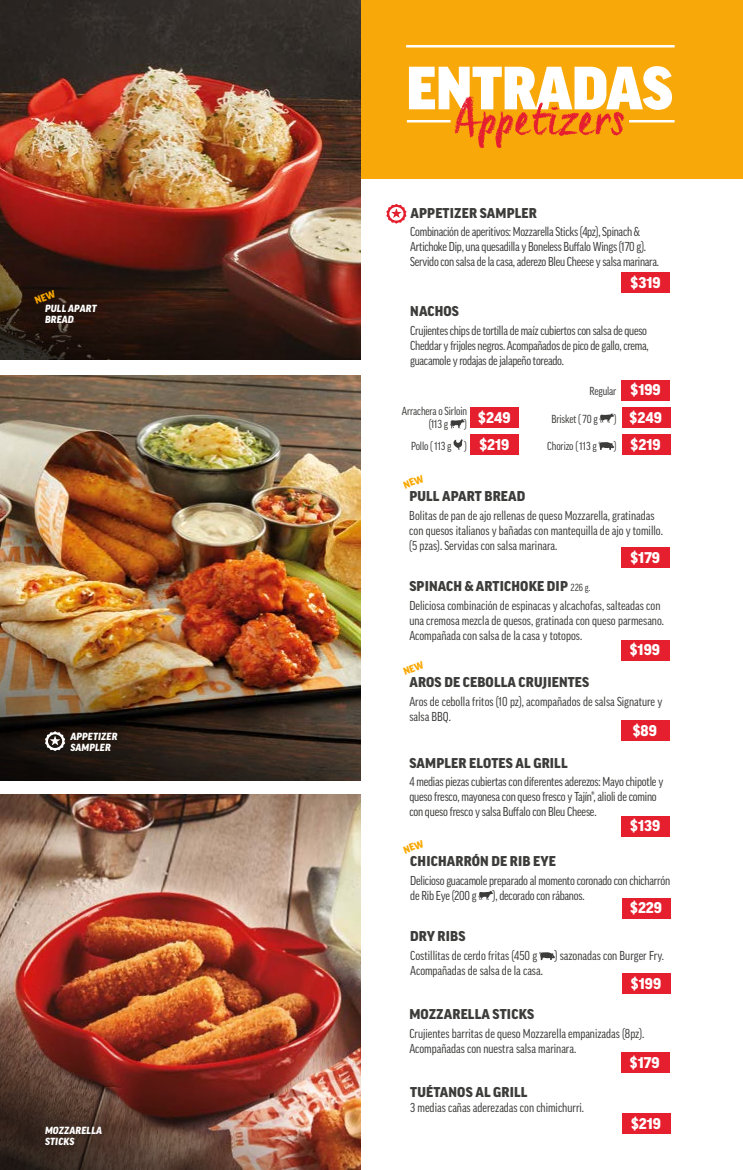
<style>
.page{position:relative;width:743px;height:1170px;background:#fff}
.page>*{position:absolute;margin:0;border:0;box-sizing:border-box;transform-origin:0 0}
.t1{font:900 58.75px "Good Pro";letter-spacing:-.01em;color:#fff}
.t2{font:900 15px "Good Pro";color:#fff}
.t3{font:900 13.75px "Good Pro";letter-spacing:.01em;color:#3c3c3b}
.t4{font:12.5px/15px "Good Pro Cond News";letter-spacing:-.01em;color:#3c3c3b}
.t5{font:11.25px/13.4px "Good Pro Cond News";letter-spacing:-.01em;color:#3c3c3b}
.t6{font:italic 900 10px/11.2px "Good Pro";letter-spacing:.01em;color:#fff}
.s1{font-family:"Good Pro Cond News";font-weight:400;font-size:10px}
</style>
<div class="page">
<img style="left:0;top:794px;width:360px;height:203px">
<img style="left:0;top:997px;width:360px;height:173px">
<hr style="left:742px;top:1110px;width:1px;height:60px;background:#516576">
<div style="left:360px;top:0;width:382px;height:179px;background:#f8a909"></div>
<div style="left:620px;top:547px;width:49px;height:20px;background:#e51f2e"></div>
<img style="left:0;top:375px;width:360px;height:406px">
<img style="left:0;top:0;width:360px;height:178px">
<svg style="left:450px;top:419px;width:14px;height:9px"></svg>
<svg style="left:453px;top:439px;width:10px;height:11px"></svg>
<svg style="left:598px;top:442px;width:16px;height:8px"></svg>
<svg style="left:599px;top:413px;width:15px;height:10px"></svg>
<hr style="left:406px;top:45px;width:268px;height:3px;background:#fff">
<svg style="left:454px;top:96px;width:170px;height:52px"></svg>
<hr style="left:407px;top:120px;width:43px;height:2px;background:#fff">
<hr style="left:629px;top:120px;width:45px;height:2px;background:#fff">
<div style="left:620px;top:816px;width:49px;height:20px;background:#e51f2e"></div>
<div style="left:621px;top:898px;width:49px;height:20px;background:#e51f2e"></div>
<svg style="left:478px;top:891px;width:15px;height:9px"></svg>
<svg style="left:386px;top:204px;width:20px;height:20px"></svg>
<div style="left:621px;top:380px;width:49px;height:20px;background:#e51f2e"></div>
<div style="left:621px;top:272px;width:49px;height:21px;background:#e51f2e"></div>
<div style="left:470px;top:408px;width:49px;height:20px;background:#e51f2e"></div>
<div style="left:621px;top:435px;width:49px;height:20px;background:#e51f2e"></div>
<div style="left:621px;top:408px;width:49px;height:20px;background:#e51f2e"></div>
<div style="left:470px;top:435px;width:49px;height:20px;background:#e51f2e"></div>
<div style="left:620px;top:1053px;width:49px;height:20px;background:#e51f2e"></div>
<div style="left:620px;top:640px;width:49px;height:20px;background:#e51f2e"></div>
<div style="left:620px;top:721px;width:49px;height:20px;background:#e51f2e"></div>
<img style="left:0;top:575px;width:360px;height:205px">
<img style="left:0;top:178px;width:360px;height:182px">
<svg style="left:45px;top:731px;width:20px;height:20px"></svg>
<div style="left:621px;top:974px;width:49px;height:20px;background:#e51f2e"></div>
<div style="left:621px;top:1114px;width:49px;height:20px;background:#e51f2e"></div>
<svg style="left:539px;top:952px;width:16px;height:8px"></svg>
<svg style="left:35px;top:290px;width:21px;height:14px"></svg>
<p class="t6" style="left:45px;top:303px;width:53px">PULL APART<br>BREAD</p>
<p class="t6" style="left:70px;top:730px;width:48px">APPETIZER<br>SAMPLER</p>
<p class="t6" style="left:45px;top:1124px;width:59px">MOZZARELLA<br>STICKS</p>
<h1 class="t1" style="left:406px;top:55px;width:268px">ENTRADAS</h1>
<p class="t3" style="left:410px;top:205px;width:128px">APPETIZER SAMPLER</p>
<p class="t4" style="left:410px;top:224px;width:250px">Combinación de aperitivos: Mozzarella Sticks (4pz), Spinach &amp;<br>Artichoke Dip, una quesadilla y Boneless Buffalo Wings (170 g).<br>Servido con salsa de la casa, aderezo Bleu Cheese y salsa marinara.</p>
<p class="t3" style="left:410px;top:304px;width:50px">NACHOS</p>
<p class="t2" style="left:630px;top:274px;width:32px">$319</p>
<p class="t4" style="left:410px;top:323px;width:240px">Crujientes chips de tortilla de maíz cubiertos con salsa de queso<br>Cheddar y frijoles negros. Acompañados de pico de gallo, crema, guacamole y rodajas de jalapeño toreado.</p>
<p class="t5" style="left:428px;top:404px;width:40px;text-indent:-27px">Arrachera o Sirloin (113 g</p>
<p class="t2" style="left:630px;top:381px;width:32px">$199</p>
<p class="t5" style="left:589px;top:384px;width:28px">Regular</p>
<p class="t2" style="left:478px;top:409px;width:34px">$249</p>
<p class="t2" style="left:629px;top:409px;width:34px">$249</p>
<p class="t5" style="left:551px;top:412px;width:48px">Brisket ( 70 g</p>
<p class="t5" style="left:614px;top:412px;width:4px">)</p>
<p class="t5" style="left:411px;top:414px;width:57px;line-height:21.5px;text-align:right">)<br>Pollo ( 113 g )</p>
<p class="t2" style="left:479px;top:436px;width:32px">$219</p>
<p class="t2" style="left:630px;top:436px;width:32px">$219</p>
<p class="t5" style="left:547px;top:439px;width:51px">Chorizo ( 113 g</p>
<p class="t5" style="left:614px;top:439px;width:4px">)</p>
<p class="t3" style="left:409px;top:489px;width:117px">PULL APART BREAD</p>
<p class="t4" style="left:409px;top:508px;width:255px">Bolitas de pan de ajo rellenas de queso Mozzarella, gratinadas con quesos italianos y bañadas con mantequilla de ajo y tomillo. (5 pzas). Servidas con salsa marinara.</p>
<p class="t2" style="left:630px;top:549px;width:31px">$179</p>
<p class="t3" style="left:409px;top:579px;width:182px">SPINACH &amp; ARTICHOKE DIP <span class="s1">226 g.</span></p>
<p class="t4" style="left:409px;top:598px;width:256px">Deliciosa combinación de espinacas y alcachofas, salteadas con una cremosa mezcla de quesos, gratinada con queso parmesano.<br>Acompañada con salsa de la casa y totopos.</p>
<p class="t2" style="left:629px;top:641px;width:32px">$199</p>
<p class="t3" style="left:409px;top:674px;width:181px">AROS DE CEBOLLA CRUJIENTES</p>
<p class="t4" style="left:409px;top:694px;width:254px">Aros de cebolla fritos (10 pz), acompañados de salsa Signature y salsa BBQ.</p>
<p class="t2" style="left:632px;top:722px;width:26px">$89</p>
<p class="t3" style="left:409px;top:755px;width:160px">SAMPLER ELOTES AL GRILL</p>
<p class="t4" style="left:409px;top:774px;width:255px">4 medias piezas cubiertas con diferentes aderezos: Mayo chipotle y queso fresco, mayonesa con queso fresco y Tajín®, alioli de comino con queso fresco y salsa Buffalo con Bleu Cheese.</p>
<p class="t2" style="left:630px;top:818px;width:32px">$139</p>
<p class="t3" style="left:410px;top:854px;width:147px">CHICHARRÓN DE RIB EYE</p>
<p class="t4" style="left:410px;top:873px;width:261px">Delicioso guacamole preparado al momento coronado con chicharrón de Rib Eye (200 g</p>
<p class="t4" style="left:493px;top:888px;width:93px">), decorado con rábanos.</p>
<p class="t2" style="left:630px;top:899px;width:33px">$229</p>
<p class="t3" style="left:410px;top:929px;width:57px">DRY RIBS</p>
<p class="t4" style="left:410px;top:948px;width:128px">Costillitas de cerdo fritas (450 g</p>
<p class="t4" style="left:555px;top:948px;width:110px">) sazonadas con Burger Fry.</p>
<p class="t4" style="left:410px;top:963px;width:134px">Acompañadas de salsa de la casa.</p>
<p class="t2" style="left:631px;top:975px;width:32px">$199</p>
<p class="t3" style="left:409px;top:1006px;width:126px">MOZZARELLA STICKS</p>
<p class="t4" style="left:409px;top:1026px;width:236px">Crujientes barritas de queso Mozzarella empanizadas (8pz).<br>Acompañadas con nuestra salsa marinara.</p>
<p class="t2" style="left:630px;top:1054px;width:31px">$179</p>
<p class="t3" style="left:410px;top:1085px;width:119px">TUÉTANOS AL GRILL</p>
<p class="t4" style="left:410px;top:1100px;width:175px">3 medias cañas aderezadas con chimichurri.</p>
<p class="t2" style="left:631px;top:1115px;width:32px">$219</p>
</div>
